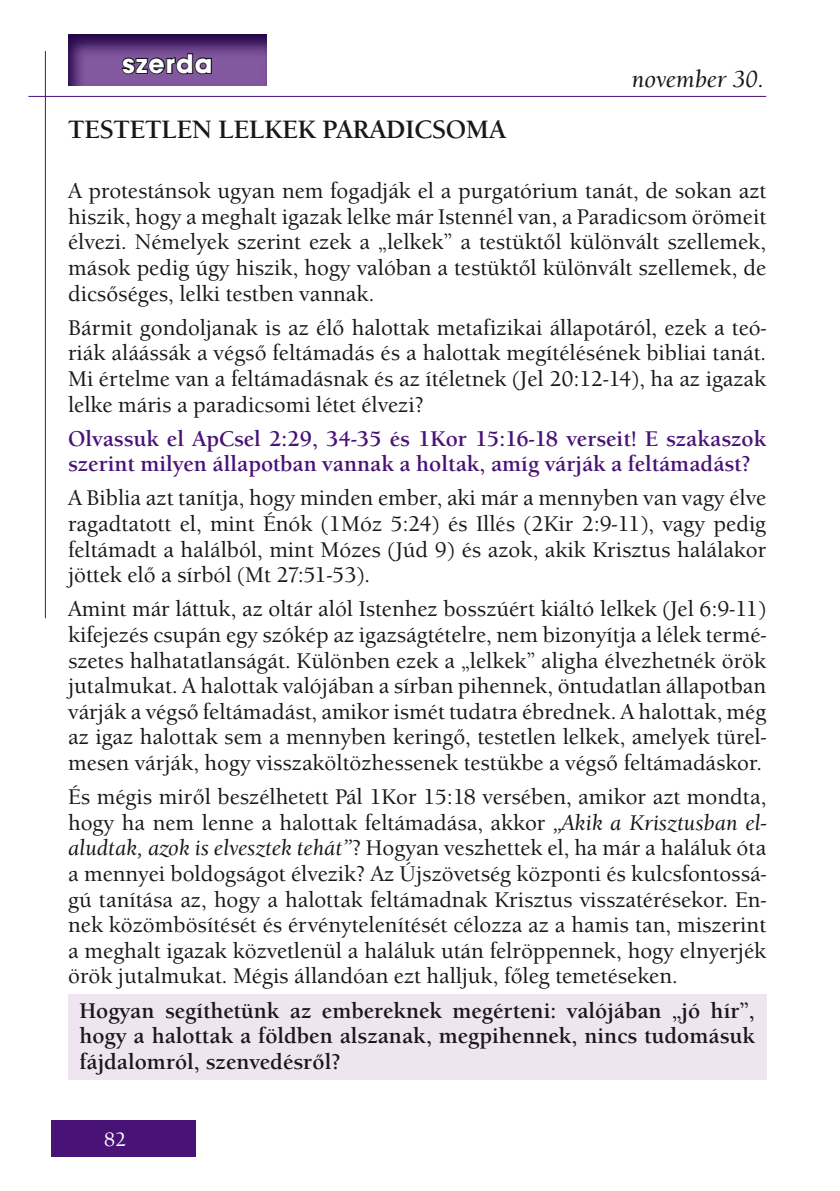
<style>
.page{position:relative;width:840px;height:1191px;background:#fff}
.page>*{position:absolute;margin:0;border:0;box-sizing:border-box;transform-origin:0 0}
.t1{font:700 28px "Avant Gar Got Itc TEE";letter-spacing:.04em;color:#fff}
.t2{font:700 26px "Berkeley Old Sty Itc TEE";color:#1a171c}
.t3{font:italic 500 24px "Berkeley Old Sty Itc TEE";color:#1a171c}
.t4{font:500 22px/25.6px "Berkeley Old Sty Itc TEE";color:#1a171c;text-align:justify}
.t5{font:700 22px/25.6px "Berkeley Old Sty Itc TEE";color:#1a171c;text-align:justify}
.t6{font:700 22px/25.6px "Berkeley Old Sty Itc TEE";color:#491276}
.t7{font:500 20px "Berkeley Old Sty Itc TEE";color:#fff}
.s1{font-style:italic}
</style>
<div class="page">
<div style="left:51px;top:1120px;width:145px;height:37px;background:#491276"></div>
<hr style="left:28px;top:96px;width:737px;height:1px;background:#491276">
<hr style="left:45px;top:51px;width:1px;height:567px;background:#491276">
<div style="left:68px;top:994px;width:697px;height:85px;background:#efe5f1"></div>
<svg style="left:68px;top:34px;width:199px;height:52px"></svg>
<svg style="left:120px;top:52px;width:93px;height:24px"></svg>
<p class="t1" style="left:122px;top:46px;width:91px">szerda</p>
<p class="t2" style="left:68px;top:115px;width:439px">TESTETLEN LELKEK PARADICSOMA</p>
<p class="t3" style="left:631px;top:65px;width:134px">november 30.</p>
<p class="t4" style="left:68px;top:178px;width:699px">A protestánsok ugyan nem fogadják el a purgatórium tanát, de sokan azt hiszik, hogy a meghalt igazak lelke már Istennél van, a Paradicsom örömeit élvezi. Némelyek szerint ezek a „lelkek” a testüktől különvált szellemek, mások pedig úgy hiszik, hogy valóban a testüktől különvált szellemek, de dicsőséges, lelki testben vannak.</p>
<p class="t4" style="left:68px;top:315px;width:699px">Bármit gondoljanak is az élő halottak metafizikai állapotáról, ezek a teó&shy;riák aláássák a végső feltámadás és a halottak megítélésének bibliai tanát.<br>Mi értelme van a feltámadásnak és az ítéletnek (Jel 20:12-14), ha az igazak lelke máris a paradicsomi létet élvezi?</p>
<p class="t6" style="left:68px;top:426px;width:699px">Olvassuk el ApCsel 2:29, 34-35 és 1Kor 15:16-18 verseit! E szakaszok szerint milyen állapotban vannak a holtak, amíg várják a feltámadást?</p>
<p class="t4" style="left:68px;top:485px;width:699px">A Biblia azt tanítja, hogy minden ember, aki már a mennyben van vagy élve ragadtatott el, mint Énók (1Móz 5:24) és Illés (2Kir 2:9-11), vagy pedig feltámadt a halálból, mint Mózes (Júd 9) és azok, akik Krisztus halálakor jöttek elő a sírból (Mt 27:51-53).</p>
<p class="t4" style="left:68px;top:596px;width:699px">Amint már láttuk, az oltár alól Istenhez bosszúért kiáltó lelkek (Jel 6:9-11) kifejezés csupán egy szókép az igazságtételre, nem bizonyítja a lélek termé&shy;szetes halhatatlanságát. Különben ezek a „lelkek” aligha élvezhetnék örök jutalmukat. A halottak valójában a sírban pihennek, öntudatlan állapotban várják a végső feltámadást, amikor ismét tudatra ébrednek. A halottak, még az igaz halottak sem a mennyben keringő, testetlen lelkek, amelyek türel&shy;mesen várják, hogy visszaköltözhessenek testükbe a végső feltámadáskor.</p>
<p class="t4" style="left:68px;top:784px;width:699px">És mégis miről beszélhetett Pál 1Kor 15:18 versében, amikor azt mondta, hogy ha nem lenne a halottak feltámadása, akkor <span class="s1">„Akik a Krisztusban el&shy;aludtak, azok is elvesztek tehát”</span>? Hogyan veszhettek el, ha már a haláluk óta a mennyei boldogságot élvezik? Az Újszövetség központi és kulcsfontossá&shy;gú tanítása az, hogy a halottak feltámadnak Krisztus visszatérésekor. En&shy;nek közömbösítését és érvénytelenítését célozza az a hamis tan, miszerint a meghalt igazak közvetlenül a haláluk után felröppennek, hogy elnyerjék örök jutalmukat. Mégis állandóan ezt halljuk, főleg temetéseken.</p>
<p class="t5" style="left:79px;top:997px;width:676px">Hogyan segíthetünk az embereknek megérteni: valójában „jó hír”, hogy a halottak a földben alszanak, megpihennek, nincs tudomásuk fájdalomról, szenvedésről?</p>
<p class="t7" style="left:104px;top:1128px;width:24px">82</p>
</div>
